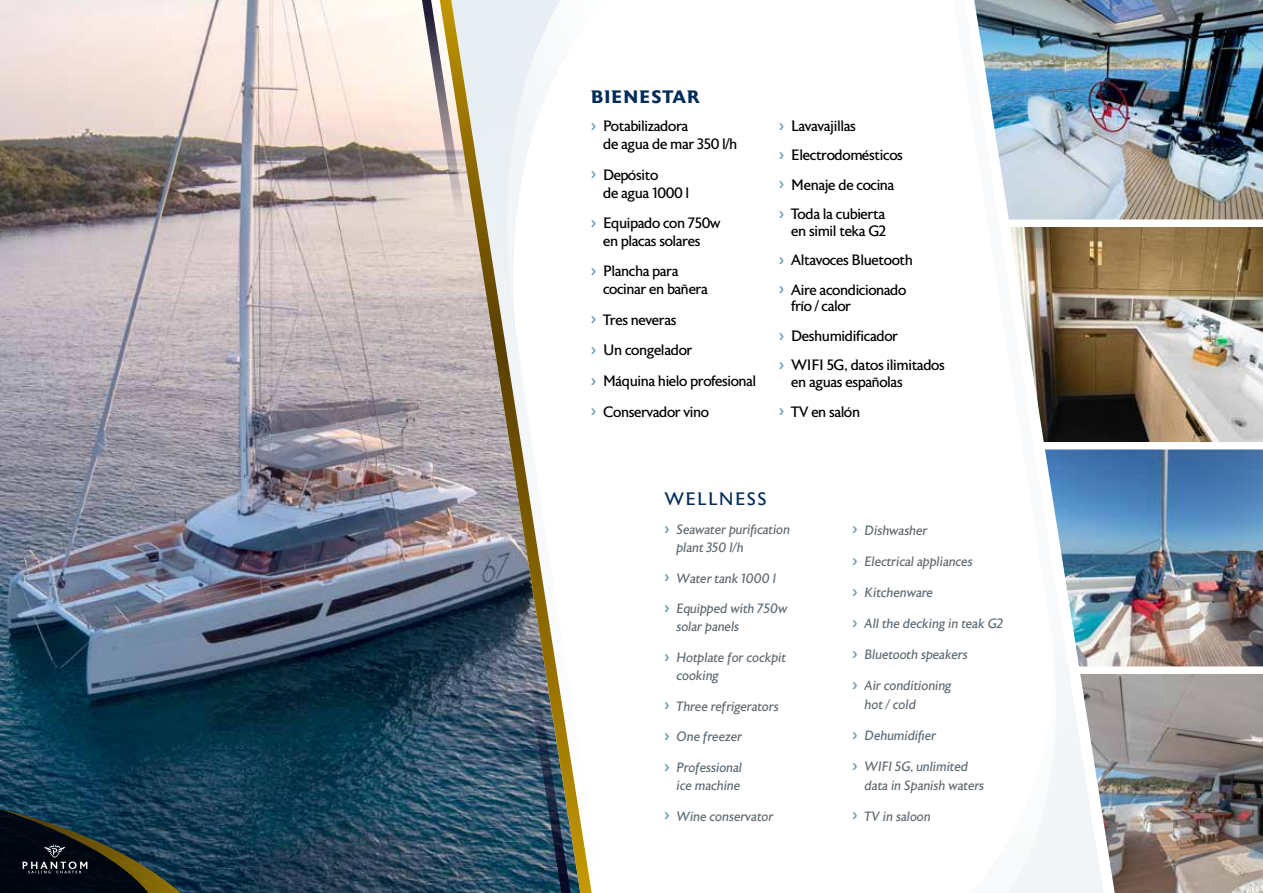
<style>
.page{position:relative;width:1263px;height:893px;background:#fff}
.page>*{position:absolute;margin:0;border:0;box-sizing:border-box;transform-origin:0 0}
.t1{font:700 18px "Astoria";letter-spacing:.07em;color:#002c58}
.t2{font:18px "Astoria";letter-spacing:.07em;color:#002c58}
.t3{font:15px/29.4px "Astoria";letter-spacing:-.03em;color:#000}
.t4{font:italic 13.5px/18px "Astoria";color:#5f6a72}
</style>
<div class="page">
<img style="left:0;top:0;width:440px;height:893px">
<svg style="left:0;top:801px;width:210px;height:92px"></svg>
<img style="left:1115px;top:674px;width:148px;height:219px">
<img style="left:1115px;top:449px;width:148px;height:217px">
<img style="left:1115px;top:227px;width:148px;height:215px">
<img style="left:1115px;top:0;width:148px;height:219px">
<img style="left:1112px;top:0;width:3px;height:893px">
<svg style="left:440px;top:0;width:152px;height:893px"></svg>
<svg style="left:413px;top:0;width:87px;height:435px"></svg>
<img style="left:502px;top:522px;width:83px;height:371px">
<svg style="left:1112px;top:650px;width:1px;height:243px"></svg>
<img style="left:974px;top:0;width:138px;height:893px">
<p class="t1" style="left:591px;top:86px;width:110px">BIENESTAR</p>
<p class="t3" style="left:603px;top:118px;width:136px;line-height:17.9px">Potabilizadora<br>de agua de mar 350 l/h</p>
<p class="t3" style="left:603px;top:166px;width:88px;line-height:17.9px">Depósito<br>de agua 1000 l</p>
<p class="t3" style="left:603px;top:215px;width:119px;line-height:17.9px">Equipado con 750w en placas solares</p>
<p class="t3" style="left:603px;top:263px;width:106px;line-height:17.9px">Plancha para cocinar en bañera</p>
<p class="t3" style="left:603px;top:305px;width:155px;line-height:30.6px">Tres neveras<br>Un congelador<br>Máquina hielo profesional<br>Conservador vino</p>
<p class="t3" style="left:791px;top:111px;width:113px">Lavavajillas<br>Electrodomésticos<br>Menaje de cocina<br>Toda la cubierta</p>
<p class="t3" style="left:791px;top:217px;width:123px">en simil teka G2<br>Altavoces Bluetooth<br>Aire acondicionado</p>
<p class="t3" style="left:791px;top:292px;width:155px">frío / calor<br>Deshumidificador<br>WIFI 5G, datos ilimitados</p>
<p class="t3" style="left:791px;top:368px;width:113px">en aguas españolas<br>TV en salón</p>
<p class="t2" style="left:664px;top:489px;width:104px">WELLNESS</p>
<p class="t4" style="left:676px;top:521px;width:115px">Seawater purification plant 350 l/h</p>
<p class="t4" style="left:676px;top:570px;width:101px">Water tank 1000 l</p>
<p class="t4" style="left:676px;top:600px;width:112px">Equipped with 750w solar panels</p>
<p class="t4" style="left:676px;top:649px;width:111px">Hotplate for cockpit cooking</p>
<p class="t4" style="left:676px;top:698px;width:104px">Three refrigerators</p>
<p class="t4" style="left:676px;top:728px;width:67px">One freezer</p>
<p class="t4" style="left:676px;top:759px;width:67px">Professional ice machine</p>
<p class="t4" style="left:676px;top:808px;width:98px">Wine conservator</p>
<p class="t4" style="left:865px;top:522px;width:64px">Dishwasher</p>
<p class="t4" style="left:865px;top:553px;width:109px">Electrical appliances</p>
<p class="t4" style="left:865px;top:584px;width:70px">Kitchenware</p>
<p class="t4" style="left:865px;top:615px;width:140px">All the decking in teak G2</p>
<p class="t4" style="left:865px;top:646px;width:105px">Bluetooth speakers</p>
<p class="t4" style="left:865px;top:677px;width:88px;line-height:18.5px">Air conditioning hot / cold</p>
<p class="t4" style="left:865px;top:727px;width:73px">Dehumidifier</p>
<p class="t4" style="left:865px;top:758px;width:121px;line-height:18.5px">WIFI 5G, unlimited data in Spanish waters</p>
<p class="t4" style="left:865px;top:808px;width:68px">TV in saloon</p>
</div>
